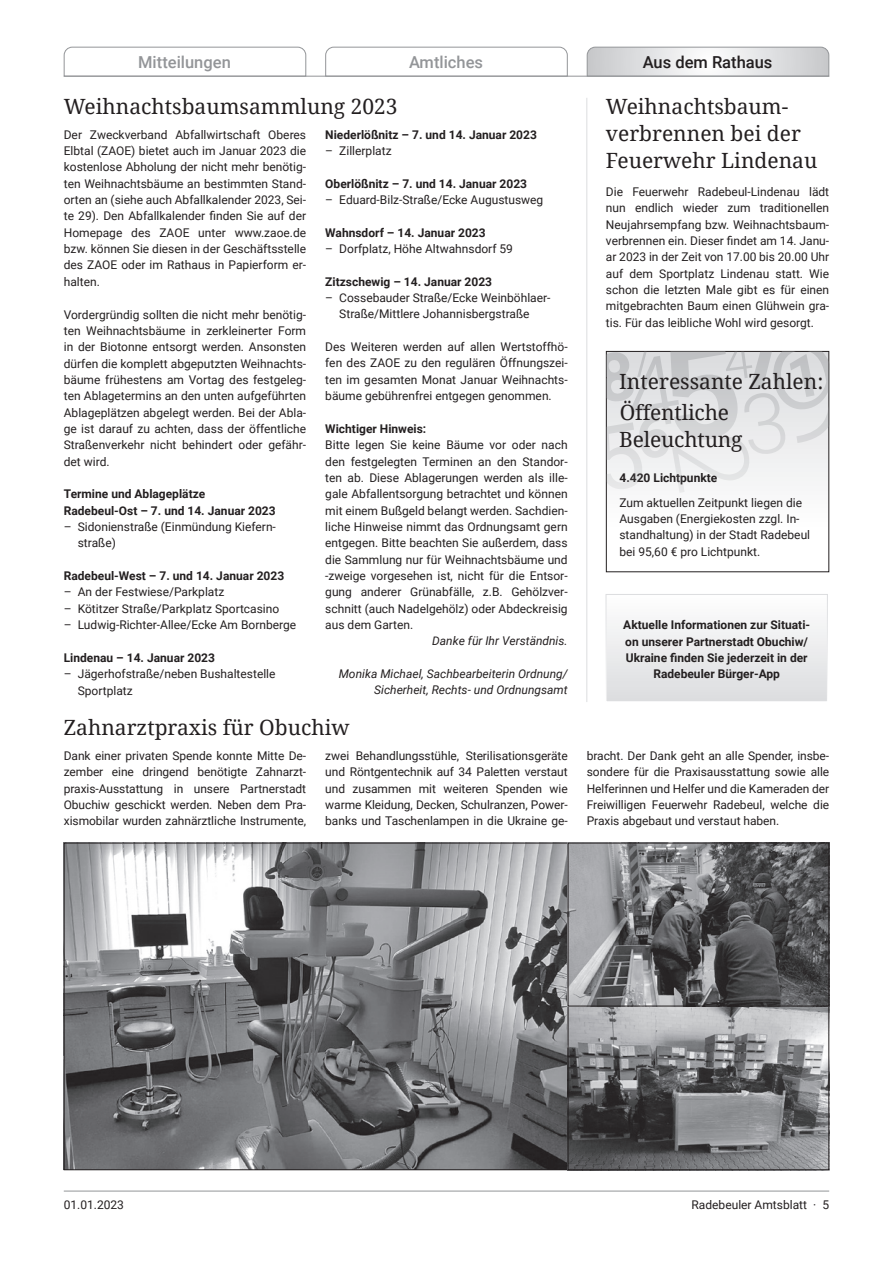
<style>
.page{position:relative;width:893px;height:1263px;background:#fff}
.page>*{position:absolute;margin:0;border:0;box-sizing:border-box;transform-origin:0 0}
.t1{font:21px/27px "Droid Serif";color:#231f20}
.t2{font:500 16.5px "Roboto";color:#939598}
.t3{font:500 16.5px "Roboto";color:#231f20}
.t4{font:12px/16.4px "Roboto";color:#231f20;text-align:justify}
.t5{font:700 12px/16.4px "Roboto";color:#231f20}
.t6{font:italic 12px/16.4px "Roboto";color:#231f20;text-align:right}
</style>
<div class="page">
<svg style="left:63px;top:46px;width:244px;height:31px"></svg>
<svg style="left:325px;top:46px;width:243px;height:30px"></svg>
<svg style="left:586px;top:46px;width:244px;height:31px"></svg>
<hr style="left:64px;top:76px;width:765px;height:1px;background:#939598">
<hr style="left:64px;top:1191px;width:765px;height:1px;background:#939598">
<hr style="left:586px;top:98px;width:1px;height:604px;background:#dcdddf">
<div style="left:606px;top:351px;width:223px;height:221px;border:1px solid #231f20"></div>
<svg style="left:607px;top:352px;width:222px;height:141px"></svg>
<img style="left:66px;top:845px;width:502px;height:323px">
<img style="left:570px;top:1006px;width:257px;height:162px">
<div style="left:568px;top:1003px;width:261px;height:167px;border:1px solid #231f20"></div>
<img style="left:570px;top:845px;width:257px;height:159px">
<div style="left:568px;top:843px;width:261px;height:163px;border:1px solid #231f20"></div>
<div style="left:606px;top:594px;width:221px;height:108px;background:linear-gradient(to bottom,#fefefe,#dcdddf)"></div>
<div style="left:606px;top:594px;width:222px;height:108px;border:1px solid #fff"></div>
<h2 class="t2" style="left:138px;top:50px;width:94px">Mitteilungen</h2>
<h2 class="t2" style="left:409px;top:50px;width:76px">Amtliches</h2>
<h2 class="t3" style="left:643px;top:50px;width:131px">Aus dem Rathaus</h2>
<h1 class="t1" style="left:64px;top:92px;width:335px">Weihnachtsbaumsammlung 2023</h1>
<p class="t4" style="left:64px;top:126px;width:244px">Der Zweckverband Abfallwirtschaft Oberes Elbtal (ZAOE) bietet auch im Januar 2023 die kostenlose Abholung der nicht mehr benötig&shy;ten Weihnachtsbäume an bestimmten Stand&shy;orten an (siehe auch Abfallkalender 2023, Sei&shy;te 29). Den Abfallkalender finden Sie auf der Homepage des ZAOE unter www.zaoe.de bzw. können Sie diesen in der Geschäftsstelle des ZAOE oder im Rathaus in Papierform er&shy;halten.</p>
<p class="t4" style="left:64px;top:306px;width:244px">Vordergründig sollten die nicht mehr benötig&shy;ten Weihnachtsbäume in zerkleinerter Form in der Biotonne entsorgt werden. Ansonsten dürfen die komplett abgeputzten Weihnachts&shy;bäume frühestens am Vortag des festgeleg&shy;ten Ablagetermins an den unten aufgeführten Ablageplätzen abgelegt werden. Bei der Abla&shy;ge ist darauf zu achten, dass der öffentliche Straßenverkehr nicht behindert oder gefähr&shy;det wird.</p>
<p class="t5" style="left:64px;top:485px;width:213px">Termine und Ablageplätze<br>Radebeul-Ost – 7. und 14. Januar 2023</p>
<p class="t4" style="left:78px;top:518px;width:199px;text-indent:-14px">– Sidonienstraße (Einmündung Kiefern&shy;straße)</p>
<p class="t5" style="left:64px;top:567px;width:222px">Radebeul-West – 7. und 14. Januar 2023</p>
<p class="t4" style="left:64px;top:583px;width:162px">– An der Festwiese/Parkplatz</p>
<p class="t4" style="left:64px;top:600px;width:217px">– Kötitzer Straße/Parkplatz Sportcasino</p>
<p class="t4" style="left:64px;top:616px;width:234px">– Ludwig-Richter-Allee/Ecke Am Bornberge</p>
<p class="t5" style="left:64px;top:649px;width:153px">Lindenau – 14. Januar 2023</p>
<p class="t4" style="left:78px;top:665px;width:199px;text-indent:-14px">– Jägerhofstraße/neben Bushaltestelle<br>Sportplatz</p>
<h1 class="t1" style="left:606px;top:92px;width:213px">Weihnachtsbaum&shy;verbrennen bei der<br>Feuerwehr Lindenau</h1>
<p class="t4" style="left:606px;top:183px;width:225px">Die Feuerwehr Radebeul-Lindenau lädt nun endlich wieder zum traditionellen Neujahrsempfang bzw. Weihnachtsbaum&shy;verbrennen ein. Dieser findet am 14. Janu&shy;ar 2023 in der Zeit von 17.00 bis 20.00 Uhr auf dem Sportplatz Lindenau statt. Wie schon die letzten Male gibt es für einen mitgebrachten Baum einen Glühwein gra&shy;tis. Für das leibliche Wohl wird gesorgt.</p>
<p class="t5" style="left:325px;top:126px;width:213px">Niederlößnitz – 7. und 14. Januar 2023</p>
<p class="t4" style="left:325px;top:142px;width:68px">– Zillerplatz</p>
<p class="t5" style="left:325px;top:175px;width:203px">Oberlößnitz – 7. und 14. Januar 2023</p>
<p class="t4" style="left:325px;top:191px;width:220px">– Eduard-Bilz-Straße/Ecke Augustusweg</p>
<p class="t5" style="left:325px;top:224px;width:162px">Wahnsdorf – 14. Januar 2023</p>
<p class="t4" style="left:325px;top:240px;width:189px">– Dorfplatz, Höhe Altwahnsdorf 59</p>
<p class="t5" style="left:325px;top:273px;width:168px">Zitzschewig – 14. Januar 2023</p>
<p class="t4" style="left:325px;top:289px;width:227px;text-align:center">– Cossebauder Straße/Ecke Weinböhlaer-<br>Straße/Mittlere Johannisbergstraße</p>
<p class="t4" style="left:325px;top:338px;width:244px">Des Weiteren werden auf allen Wertstoffhö&shy;fen des ZAOE zu den regulären Öffnungszei&shy;ten im gesamten Monat Januar Weihnachts&shy;bäume gebührenfrei entgegen genommen.</p>
<p class="t5" style="left:325px;top:420px;width:103px">Wichtiger Hinweis:</p>
<p class="t4" style="left:325px;top:436px;width:244px">Bitte legen Sie keine Bäume vor oder nach den festgelegten Terminen an den Standor&shy;ten ab. Diese Ablagerungen werden als ille&shy;gale Abfallentsorgung betrachtet und können mit einem Bußgeld belangt werden. Sachdien&shy;liche Hinweise nimmt das Ordnungsamt gern entgegen. Bitte beachten Sie außerdem, dass die Sammlung nur für Weihnachtsbäume und -zweige vorgesehen ist, nicht für die Entsor&shy;gung anderer Grünabfälle, z.B. Gehölzver&shy;schnitt (auch Nadelgehölz) oder Abdeckreisig aus dem Garten.</p>
<p class="t6" style="left:432px;top:632px;width:137px">Danke für Ihr Verständnis.</p>
<p class="t6" style="left:339px;top:665px;width:230px">Monika Michael, Sachbearbeiterin Ordnung/<br>Sicherheit, Rechts- und Ordnungsamt</p>
<h1 class="t1" style="left:64px;top:713px;width:287px">Zahnarztpraxis für Obuchiw</h1>
<p class="t4" style="left:64px;top:747px;width:244px">Dank einer privaten Spende konnte Mitte De&shy;zember eine dringend benötigte Zahnarzt&shy;praxis-Ausstattung in unsere Partnerstadt Obuchiw geschickt werden. Neben dem Pra&shy;xismobilar wurden zahnärztliche Instrumente,</p>
<p class="t4" style="left:325px;top:747px;width:244px">zwei Behandlungsstühle, Sterilisationsgeräte und Röntgentechnik auf 34 Paletten verstaut und zusammen mit weiteren Spenden wie warme Kleidung, Decken, Schulranzen, Power&shy;banks und Taschenlampen in die Ukraine ge-</p>
<p class="t4" style="left:587px;top:747px;width:244px">bracht. Der Dank geht an alle Spender, insbe&shy;sondere für die Praxisausstattung sowie alle Helferinnen und Helfer und die Kameraden der Freiwilligen Feuerwehr Radebeul, welche die Praxis abgebaut und verstaut haben.</p>
<h1 class="t1" style="left:619px;top:365px;width:206px;line-height:31.2px">Interessante Zahlen:<br>Öffentliche</h1>
<h1 class="t1" style="left:619px;top:425px;width:125px">Beleuchtung</h1>
<p class="t5" style="left:619px;top:469px;width:99px">4.420 Lichtpunkte</p>
<p class="t4" style="left:619px;top:494px;width:192px;text-align:left">Zum aktuellen Zeitpunkt liegen die Ausgaben (Energiekosten zzgl. In&shy;standhaltung) in der Stadt Radebeul bei 95,60 € pro Lichtpunkt.</p>
<p class="t5" style="left:623px;top:616px;width:188px;text-align:center">Aktuelle Informationen zur Situati&shy;on unserer Partnerstadt Obuchiw/<br>Ukraine finden Sie jederzeit in der<br>Radebeuler Bürger-App</p>
<p class="t4" style="left:64px;top:1196px;width:62px">01.01.2023</p>
<p class="t4" style="left:692px;top:1196px;width:139px">Radebeuler Amtsblatt · 5</p>
</div>
